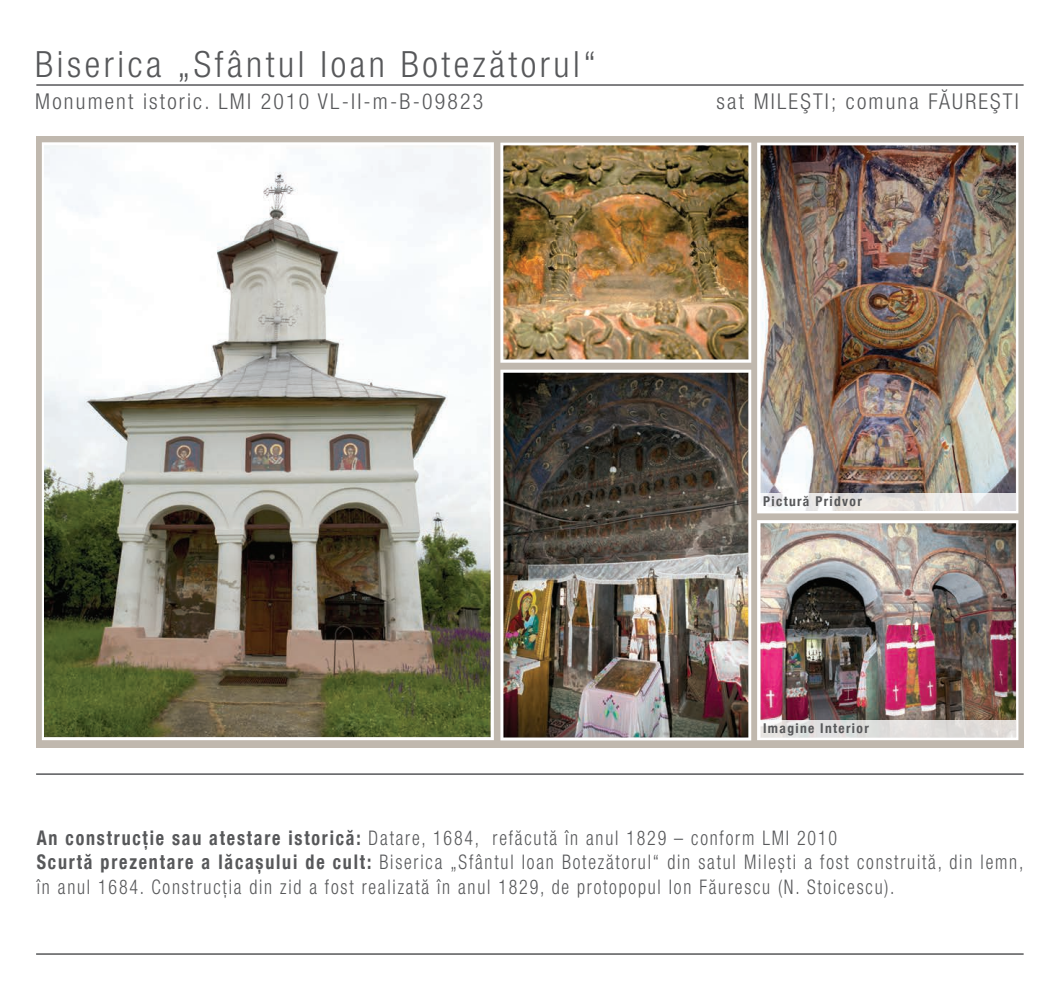
<style>
.page{position:relative;width:1060px;height:992px;background:#fff}
.page>*{position:absolute;margin:0;border:0;box-sizing:border-box;transform-origin:0 0}
.t1{font:300 condensed 36.15px "Helvetica Neue LT Com";letter-spacing:.1em;color:#57585a}
.t2{font:300 condensed 21.9px "Helvetica Neue LT Com";letter-spacing:.1em;color:#57585a}
.t3{font:300 condensed 20.1px/24.2px "Helvetica Neue LT Com";letter-spacing:.1em;color:#57585a;scale:.89 1}
.t4{font:700 condensed 13.5px "Helvetica Neue LT Com";letter-spacing:.1em;color:#57585a}
.s1{font-weight:700}
</style>
<div class="page">
<div style="left:36px;top:136px;width:988px;height:612px;background:#c0b8ae"></div>
<hr style="left:36px;top:84px;width:988px;height:2px;background:#57585a">
<hr style="left:36px;top:773px;width:988px;height:2px;background:#57585a">
<img style="left:45px;top:84px;width:976px;height:657px">
<svg style="left:760px;top:493px;width:255px;height:17px;background:#eae8e7"></svg>
<div style="left:760px;top:720px;width:255px;height:17px;background:#e0dfdd"></div>
<hr style="left:36px;top:953px;width:988px;height:2px;background:#57585a">
<h1 class="t1" style="left:35px;top:43px;width:563px">Biserica „Sfântul Ioan Botezătorul“</h1>
<p class="t2" style="left:35px;top:89px;width:449px">Monument istoric. LMI 2010 VL-II-m-B-09823</p>
<p class="t2" style="left:717px;top:89px;width:304px">sat MILEŞTI; comuna FĂUREŞTI</p>
<p class="t4" style="left:763px;top:493px;width:100px">Pictură Pridvor</p>
<p class="t4" style="left:763px;top:720px;width:107px">Imagine Interior</p>
<p class="t3" style="left:37px;top:826px;width:1110px"><span class="s1">An construcție sau atestare istorică:</span> Datare, 1684, refăcută în anul 1829 – conform LMI 2010<br><span class="s1">Scurtă prezentare a lăcașului de cult:</span> Biserica „Sfântul Ioan Botezătorul“ din satul Milești a fost construită, din lemn, în anul 1684. Construcția din zid a fost realizată în anul 1829, de protopopul Ion Făurescu (N. Stoicescu).</p>
</div>
